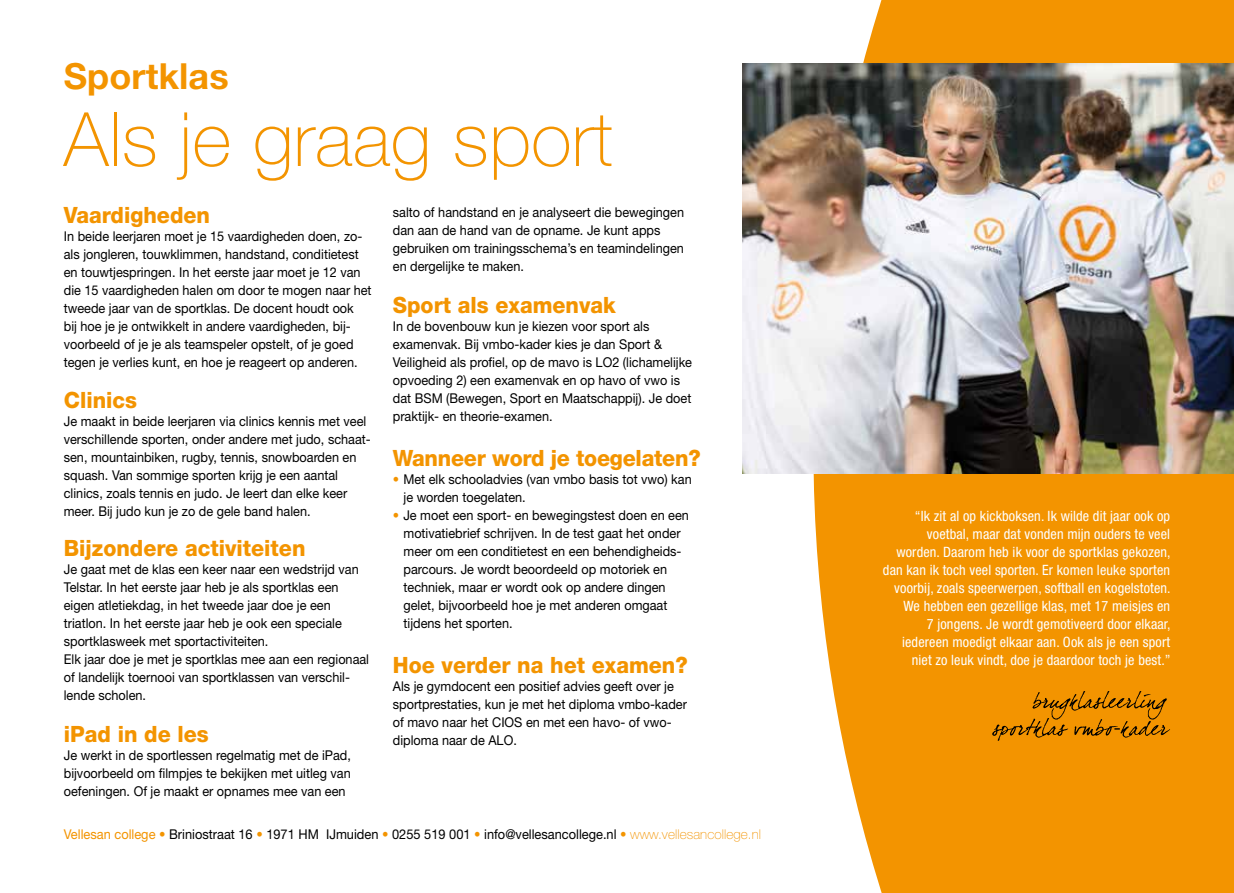
<style>
.page{position:relative;width:1234px;height:893px;background:#fff}
.page>*{position:absolute;margin:0;border:0;box-sizing:border-box;transform-origin:0 0}
.t1{font:100 75px "Helvetica Neue LT Std";letter-spacing:.005em;color:#f39400}
.t2{font:700 36px "Helvetica Neue LT Std";letter-spacing:.005em;color:#f39400}
.t3{font:800 22.5px "Helvetica Neue LT Std";color:#f39400;scale:.95 1}
.t4{font:condensed 14.25px/18px "Helvetica Neue LT Std";letter-spacing:.01em;color:#fff;text-align:right}
.t5{font:13.5px/18px "Helvetica Neue LT Std";color:#000;scale:.94 1}
.t6{font:13.5px "Helvetica Neue LT Std";color:#000;scale:.95 1}
.s1{color:#f39400}
.s2{font-weight:100;color:#f39400}
</style>
<div class="page">
<svg style="left:813px;top:0;width:420px;height:893px;background:#f39c14"></svg>
<img style="left:742px;top:64px;width:491px;height:409px">
<svg style="left:991px;top:691px;width:178px;height:50px;background:#d28000"></svg>
<h2 class="t2" style="left:64px;top:54px;width:166px">Sportklas</h2>
<h1 class="t1" style="left:64px;top:96px;width:550px">Als je graag sport</h1>
<h3 class="t3" style="left:64px;top:202px;width:155px">Vaardigheden</h3>
<p class="t5" style="left:64px;top:227px;width:329px">In beide leerjaren moet je 15 vaardigheden doen, zo&shy;als jongleren, touwklimmen, handstand, conditietest en touwtjespringen. In het eerste jaar moet je 12 van die 15 vaardigheden halen om door te mogen naar het tweede jaar van de sportklas. De docent houdt ook<br>bij hoe je je ontwikkelt in andere vaardigheden, bij&shy;voorbeeld of je je als teamspeler opstelt, of je goed tegen je verlies kunt, en hoe je reageert op anderen.</p>
<h3 class="t3" style="left:64px;top:386px;width:79px">Clinics</h3>
<p class="t5" style="left:64px;top:412px;width:328px">Je maakt in beide leerjaren via clinics kennis met veel verschillende sporten, onder andere met judo, schaat&shy;sen, mountainbiken, rugby, tennis, snowboarden en squash. Van sommige sporten krijg je een aantal clinics, zoals tennis en judo. Je leert dan elke keer meer. Bij judo kun je zo de gele band halen.</p>
<h3 class="t3" style="left:64px;top:535px;width:256px">Bijzondere activiteiten</h3>
<p class="t5" style="left:64px;top:560px;width:326px">Je gaat met de klas een keer naar een wedstrijd van Telstar. In het eerste jaar heb je als sportklas een eigen atletiekdag, in het tweede jaar doe je een triatlon. In het eerste jaar heb je ook een speciale sportklasweek met sportactiviteiten.<br>Elk jaar doe je met je sportklas mee aan een regionaal of landelijk toernooi van sportklassen van verschil&shy;lende scholen.</p>
<h3 class="t3" style="left:64px;top:721px;width:154px">iPad in de les</h3>
<p class="t5" style="left:64px;top:746px;width:307px;text-align:justify">Je werkt in de sportlessen regelmatig met de iPad, bijvoorbeeld om filmpjes te bekijken met uitleg van oefeningen. Of je maakt er opnames mee van een</p>
<p class="t5" style="left:393px;top:203px;width:311px">salto of handstand en je analyseert die bewegingen dan aan de hand van de opname. Je kunt apps gebruiken om trainingsschema’s en teamindelingen en dergelijke te maken.</p>
<h3 class="t3" style="left:393px;top:292px;width:236px">Sport als examenvak</h3>
<p class="t5" style="left:393px;top:317px;width:320px">In de bovenbouw kun je kiezen voor sport als examenvak. Bij vmbo-kader kies je dan Sport &amp; Veiligheid als profiel, op de mavo is LO2 (lichamelijke opvoeding 2) een examenvak en op havo of vwo is dat BSM (Bewegen, Sport en Maatschappij). Je doet praktijk- en theorie-examen.</p>
<h3 class="t3" style="left:393px;top:445px;width:325px">Wanneer word je toegelaten?</h3>
<p class="t5" style="left:403px;top:470px;width:308px;text-indent:-11px"><span class="s1">•</span> Met elk schooladvies (van vmbo basis tot vwo) kan je worden toegelaten.</p>
<p class="t5" style="left:403px;top:506px;width:305px;text-indent:-11px"><span class="s1">•</span> Je moet een sport- en bewegingstest doen en een motivatiebrief schrijven. In de test gaat het onder meer om een conditietest en een behendigheids&shy;parcours. Je wordt beoordeeld op motoriek en techniek, maar er wordt ook op andere dingen gelet, bijvoorbeeld hoe je met anderen omgaat tijdens het sporten.</p>
<h3 class="t3" style="left:393px;top:652px;width:312px">Hoe verder na het examen?</h3>
<p class="t5" style="left:393px;top:677px;width:314px">Als je gymdocent een positief advies geeft over je sportprestaties, kun je met het diploma vmbo-kader of mavo naar het CIOS en met een havo- of vwo&shy;diploma naar de ALO.</p>
<p class="t6" style="left:64px;top:826px;width:735px"><span class="s1">Vellesan college •</span> Briniostraat 16 <span class="s1">•</span> 1971 HM IJmuiden <span class="s1">•</span> 0255 519 001 <span class="s1">•</span> info@vellesancollege.nl <span class="s1">•</span> <span class="s2">www.vellesancollege.nl</span></p>
<p class="t4" style="left:882px;top:507px;width:289px">“Ik zit al op kickboksen. Ik wilde dit jaar ook op voetbal, maar dat vonden mijn ouders te veel worden. Daarom heb ik voor de sportklas gekozen, dan kan ik toch veel sporten. Er komen leuke sporten voorbij, zoals speerwerpen, softball en kogelstoten.<br>We hebben een gezellige klas, met 17 meisjes en<br>7 jongens. Je wordt gemotiveerd door elkaar, iedereen moedigt elkaar aan. Ook als je een sport niet zo leuk vindt, doe je daardoor toch je best.”</p>
</div>
